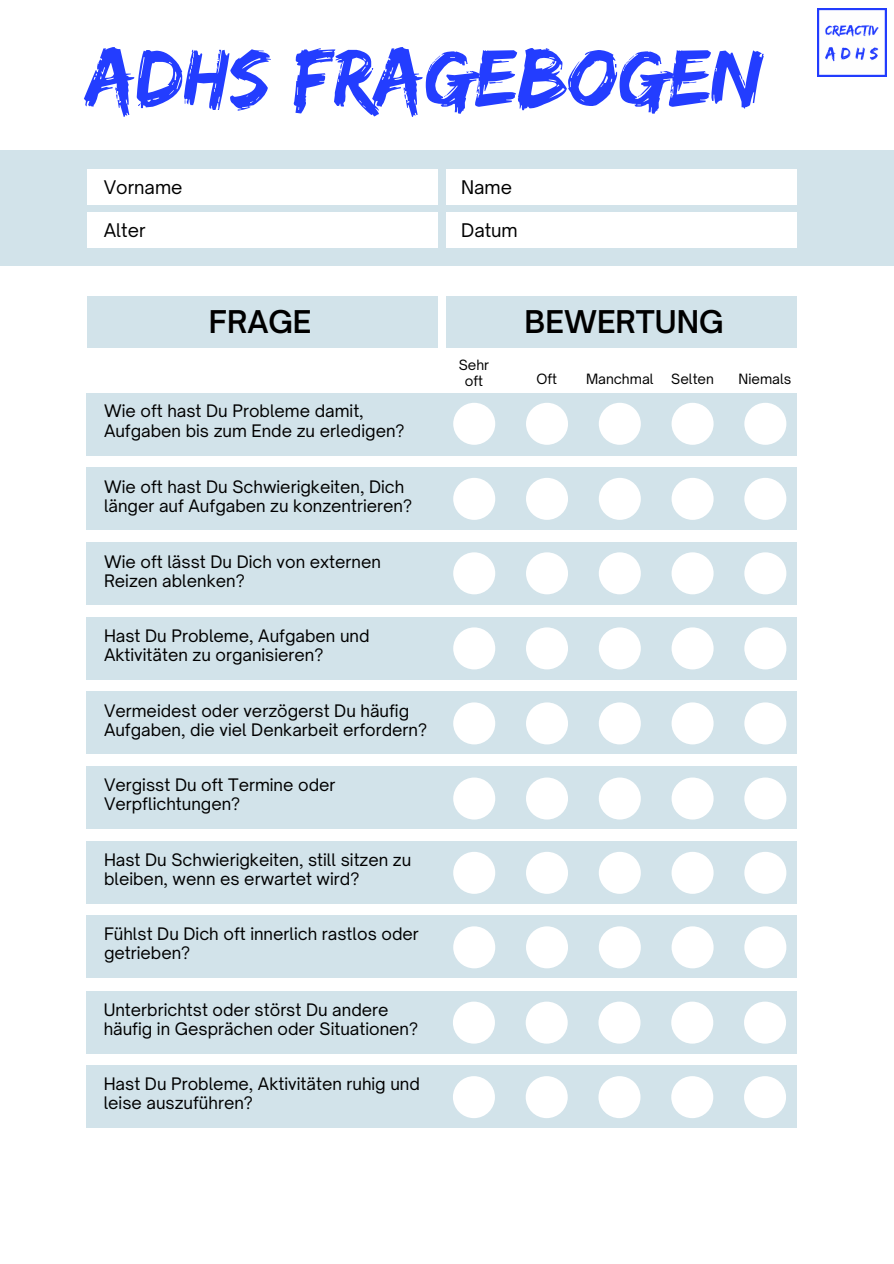
<style>
.page{position:relative;width:894px;height:1264px;background:#fff}
.page>*{position:absolute;margin:0;border:0;box-sizing:border-box;transform-origin:0 0}
.t1{font:84.3px "Edo";color:#233dff}
.t2{font:600 30px "Open Sauce One";color:#000}
.t3{font:18px "Open Sauce One";color:#000}
.t4{font:16.5px/19.2px "Open Sauce One";color:#000}
.t5{font:13.5px/15.8px "Open Sauce One";color:#000;text-align:center}
</style>
<div class="page">
<div style="left:87px;top:393px;width:709px;height:62px;background:#d2e3ea"></div>
<div style="left:453px;top:403px;width:42px;height:42px;background:#fff;border-radius:50%"></div>
<div style="left:526px;top:403px;width:42px;height:42px;background:#fff;border-radius:50%"></div>
<div style="left:598px;top:403px;width:42px;height:42px;background:#fff;border-radius:50%"></div>
<div style="left:671px;top:403px;width:42px;height:42px;background:#fff;border-radius:50%"></div>
<div style="left:744px;top:403px;width:42px;height:42px;background:#fff;border-radius:50%"></div>
<div style="left:0;top:150px;width:893px;height:116px;background:#d2e3ea"></div>
<div style="left:87px;top:169px;width:350px;height:35px;background:#fff"></div>
<div style="left:446px;top:213px;width:350px;height:35px;background:#fff"></div>
<div style="left:87px;top:212px;width:350px;height:36px;background:#fff"></div>
<div style="left:446px;top:169px;width:350px;height:36px;background:#fff"></div>
<div style="left:87px;top:296px;width:350px;height:52px;background:#d2e3ea"></div>
<div style="left:446px;top:296px;width:350px;height:52px;background:#d2e3ea"></div>
<div style="left:87px;top:467px;width:709px;height:63px;background:#d2e3ea"></div>
<div style="left:87px;top:542px;width:709px;height:63px;background:#d2e3ea"></div>
<div style="left:87px;top:617px;width:709px;height:62px;background:#d2e3ea"></div>
<div style="left:87px;top:691px;width:709px;height:63px;background:#d2e3ea"></div>
<div style="left:87px;top:766px;width:709px;height:63px;background:#d2e3ea"></div>
<div style="left:87px;top:841px;width:709px;height:62px;background:#d2e3ea"></div>
<div style="left:87px;top:915px;width:709px;height:63px;background:#d2e3ea"></div>
<div style="left:453px;top:478px;width:42px;height:42px;background:#fff;border-radius:50%"></div>
<div style="left:526px;top:478px;width:42px;height:42px;background:#fff;border-radius:50%"></div>
<div style="left:598px;top:478px;width:42px;height:42px;background:#fff;border-radius:50%"></div>
<div style="left:671px;top:478px;width:42px;height:42px;background:#fff;border-radius:50%"></div>
<div style="left:744px;top:478px;width:42px;height:42px;background:#fff;border-radius:50%"></div>
<div style="left:453px;top:552px;width:42px;height:42px;background:#fff;border-radius:50%"></div>
<div style="left:526px;top:552px;width:42px;height:42px;background:#fff;border-radius:50%"></div>
<div style="left:598px;top:552px;width:42px;height:42px;background:#fff;border-radius:50%"></div>
<div style="left:671px;top:552px;width:42px;height:42px;background:#fff;border-radius:50%"></div>
<div style="left:744px;top:552px;width:42px;height:42px;background:#fff;border-radius:50%"></div>
<div style="left:453px;top:627px;width:42px;height:42px;background:#fff;border-radius:50%"></div>
<div style="left:526px;top:627px;width:42px;height:42px;background:#fff;border-radius:50%"></div>
<div style="left:598px;top:627px;width:42px;height:42px;background:#fff;border-radius:50%"></div>
<div style="left:671px;top:627px;width:42px;height:42px;background:#fff;border-radius:50%"></div>
<div style="left:744px;top:627px;width:42px;height:42px;background:#fff;border-radius:50%"></div>
<div style="left:453px;top:702px;width:42px;height:42px;background:#fff;border-radius:50%"></div>
<div style="left:526px;top:702px;width:42px;height:42px;background:#fff;border-radius:50%"></div>
<div style="left:598px;top:702px;width:42px;height:42px;background:#fff;border-radius:50%"></div>
<div style="left:671px;top:702px;width:42px;height:42px;background:#fff;border-radius:50%"></div>
<div style="left:744px;top:702px;width:42px;height:42px;background:#fff;border-radius:50%"></div>
<div style="left:453px;top:777px;width:42px;height:42px;background:#fff;border-radius:50%"></div>
<div style="left:526px;top:777px;width:42px;height:42px;background:#fff;border-radius:50%"></div>
<div style="left:598px;top:777px;width:42px;height:42px;background:#fff;border-radius:50%"></div>
<div style="left:671px;top:777px;width:42px;height:42px;background:#fff;border-radius:50%"></div>
<div style="left:744px;top:777px;width:42px;height:42px;background:#fff;border-radius:50%"></div>
<div style="left:453px;top:851px;width:42px;height:42px;background:#fff;border-radius:50%"></div>
<div style="left:526px;top:851px;width:42px;height:42px;background:#fff;border-radius:50%"></div>
<div style="left:598px;top:851px;width:42px;height:42px;background:#fff;border-radius:50%"></div>
<div style="left:671px;top:851px;width:42px;height:42px;background:#fff;border-radius:50%"></div>
<div style="left:744px;top:851px;width:42px;height:42px;background:#fff;border-radius:50%"></div>
<div style="left:453px;top:926px;width:42px;height:42px;background:#fff;border-radius:50%"></div>
<div style="left:526px;top:926px;width:42px;height:42px;background:#fff;border-radius:50%"></div>
<div style="left:598px;top:926px;width:42px;height:42px;background:#fff;border-radius:50%"></div>
<div style="left:671px;top:926px;width:42px;height:42px;background:#fff;border-radius:50%"></div>
<div style="left:744px;top:926px;width:42px;height:42px;background:#fff;border-radius:50%"></div>
<div style="left:87px;top:990px;width:709px;height:63px;background:#d2e3ea"></div>
<div style="left:87px;top:1065px;width:709px;height:63px;background:#d2e3ea"></div>
<div style="left:453px;top:1001px;width:42px;height:42px;background:#fff;border-radius:50%"></div>
<div style="left:525px;top:1001px;width:42px;height:42px;background:#fff;border-radius:50%"></div>
<div style="left:598px;top:1001px;width:42px;height:42px;background:#fff;border-radius:50%"></div>
<div style="left:671px;top:1001px;width:42px;height:42px;background:#fff;border-radius:50%"></div>
<div style="left:743px;top:1001px;width:42px;height:42px;background:#fff;border-radius:50%"></div>
<div style="left:453px;top:1076px;width:42px;height:42px;background:#fff;border-radius:50%"></div>
<div style="left:525px;top:1076px;width:42px;height:42px;background:#fff;border-radius:50%"></div>
<div style="left:598px;top:1076px;width:42px;height:42px;background:#fff;border-radius:50%"></div>
<div style="left:671px;top:1076px;width:42px;height:42px;background:#fff;border-radius:50%"></div>
<div style="left:743px;top:1076px;width:42px;height:42px;background:#fff;border-radius:50%"></div>
<img style="left:817px;top:8px;width:68px;height:69px">
<h3 class="t1" style="left:87px;top:29px;width:678px">ADHS Fragebogen</h3>
<p class="t3" style="left:104px;top:176px;width:80px">Vorname</p>
<h3 class="t3" style="left:104px;top:219px;width:43px">Alter</h3>
<h3 class="t3" style="left:461px;top:219px;width:58px">Datum</h3>
<h3 class="t3" style="left:461px;top:176px;width:52px">Name</h3>
<h2 class="t2" style="left:209px;top:303px;width:104px">FRAGE</h2>
<h2 class="t2" style="left:524px;top:302px;width:200px">BEWERTUNG</h2>
<p class="t5" style="left:536px;top:371px;width:22px">Oft</p>
<p class="t5" style="left:586px;top:371px;width:69px">Manchmal</p>
<p class="t5" style="left:671px;top:371px;width:44px">Selten</p>
<p class="t5" style="left:738px;top:371px;width:54px">Niemals</p>
<p class="t5" style="left:458px;top:357px;width:32px">Sehr oft</p>
<h3 class="t4" style="left:104px;top:401px;width:302px">Wie oft hast Du Probleme damit,<br>Aufgaben bis zum Ende zu erledigen?</h3>
<p class="t4" style="left:104px;top:477px;width:309px">Wie oft hast Du Schwierigkeiten, Dich länger auf Aufgaben zu konzentrieren?</p>
<p class="t4" style="left:104px;top:551px;width:278px">Wie oft lässt Du Dich von externen<br>Reizen ablenken?</p>
<p class="t4" style="left:104px;top:626px;width:267px">Hast Du Probleme, Aufgaben und<br>Aktivitäten zu organisieren?</p>
<p class="t4" style="left:104px;top:700px;width:324px">Vermeidest oder verzögerst Du häufig<br>Aufgaben, die viel Denkarbeit erfordern?</p>
<p class="t4" style="left:104px;top:775px;width:233px">Vergisst Du oft Termine oder<br>Verpflichtungen?</p>
<p class="t4" style="left:104px;top:849px;width:309px">Hast Du Schwierigkeiten, still sitzen zu bleiben, wenn es erwartet wird?</p>
<p class="t4" style="left:104px;top:924px;width:316px">Fühlst Du Dich oft innerlich rastlos oder getrieben?</p>
<h3 class="t4" style="left:104px;top:999px;width:316px">Unterbrichtst oder störst Du andere häufig in Gesprächen oder Situationen?</h3>
<p class="t4" style="left:104px;top:1074px;width:317px">Hast Du Probleme, Aktivitäten ruhig und leise auszuführen?</p>
</div>
